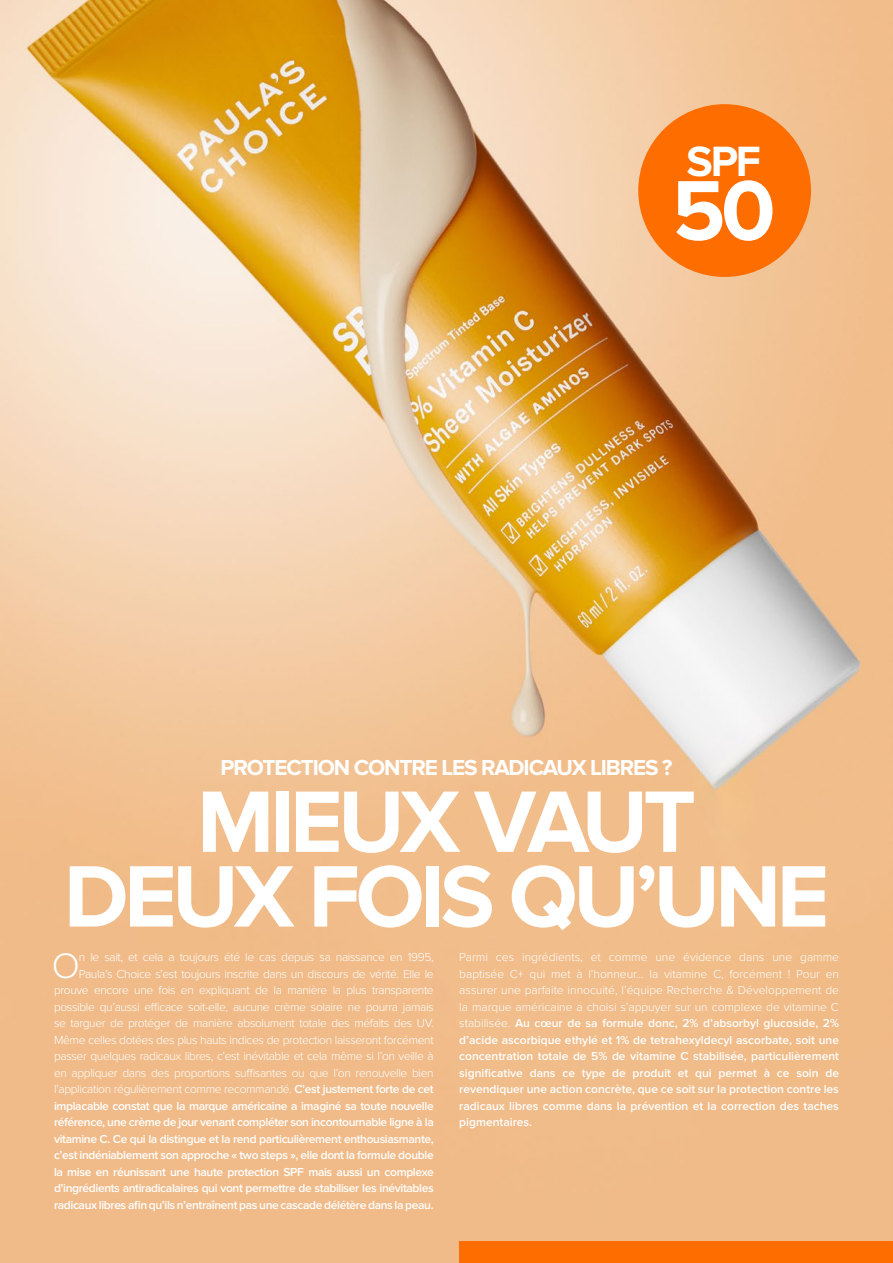
<style>
.page{position:relative;width:893px;height:1263px;background:#fff}
.page>*{position:absolute;margin:0;border:0;box-sizing:border-box;transform-origin:0 0}
.t1{font:700 90.3px/74.7px "Proxima Nova";letter-spacing:-.05em;color:#fff;text-align:center}
.t2{font:700 87.9px "Proxima Nova";color:#fff}
.t3{font:700 43.95px "Proxima Nova";color:#fff}
.t4{font:300 36.75px "Proxima Nova";color:#fff}
.t5{font:700 22.5px "Proxima Nova";letter-spacing:-.05em;color:#fff}
.t6{font:300 12px/16.5px "Proxima Nova";letter-spacing:-.03em;color:#fff;text-align:right}
.t7{font:600 12px/16.5px "Proxima Nova";color:#fff;text-align:justify}
.s1{font-weight:300}
.s2{font-weight:600}
</style>
<div class="page">
<img style="left:0;top:0;width:893px;height:1263px">
<div style="left:638px;top:104px;width:173px;height:173px;background:#fe6d00;border-radius:50%"></div>
<div style="left:459px;top:1242px;width:434px;height:21px;background:#fe6d00"></div>
<p class="t3" style="left:686px;top:136px;width:76px">SPF</p>
<p class="t2" style="left:672px;top:160px;width:105px">50</p>
<p class="t5" style="left:221px;top:754px;width:453px">PROTECTION CONTRE LES RADICAUX LIBRES ?</p>
<p class="t1" style="left:64px;top:786px;width:767px">MIEUX VAUT<br>DEUX FOIS QU’UNE</p>
<p class="t7" style="left:459px;top:950px;width:381px"><span class="s1">Parmi ces ingrédients, et comme une évidence dans une gamme baptisée C+ qui met à l’honneur... la vitamine C, forcément ! Pour en assurer une parfaite innocuité, l’équipe Recherche &amp; Développement de la marque américaine a choisi s’appuyer sur un complexe de vitamine C stabilisée.</span> Au cœur de sa formule donc, 2% d’absorbyl glucoside, 2% d’acide ascorbique ethylé et 1% de tetrahexyldecyl ascorbate, soit une concentration totale de 5% de vitamine C stabilisée, particulièrement significative dans ce type de produit et qui permet à ce soin de revendiquer une action concrète, que ce soit sur la protection contre les radicaux libres comme dans la prévention et la correction des taches pigmentaires.</p>
<p class="t4" style="left:52px;top:949px;width:30px">O</p>
<p class="t6" style="left:54px;top:950px;width:381px">n le sait, et cela a toujours été le cas depuis sa naissance en 1995, Paula’s Choice s’est toujours inscrite dans un discours de vérité. Elle le prouve encore une fois en expliquant de la manière la plus transparente possible qu’aussi efficace soit-elle, aucune crème solaire ne pourra jamais se targuer de protéger de manière absolument totale des méfaits des UV.<br>Même celles dotées des plus hauts indices de protection laisseront forcément passer quelques radicaux libres, c’est inévitable et cela même si l’on veille à en appliquer dans des proportions suffisantes ou que l’on renouvelle bien l’application régulièrement comme recommandé. <span class="s2">C’est justement forte de cet implacable constat que la marque américaine a imaginé sa toute nouvelle référence, une crème de jour venant compléter son incontournable ligne à la vitamine C. Ce qui la distingue et la rend particulièrement enthousiasmante, c’est indéniablement son approche « two steps », elle dont la formule double la mise en réunissant une haute protection SPF mais aussi un complexe d’ingrédients antiradicalaires qui vont permettre de stabiliser les inévitables radicaux libres afin qu’ils n’entraînent pas une cascade délétère dans la peau.</span></p>
</div>
